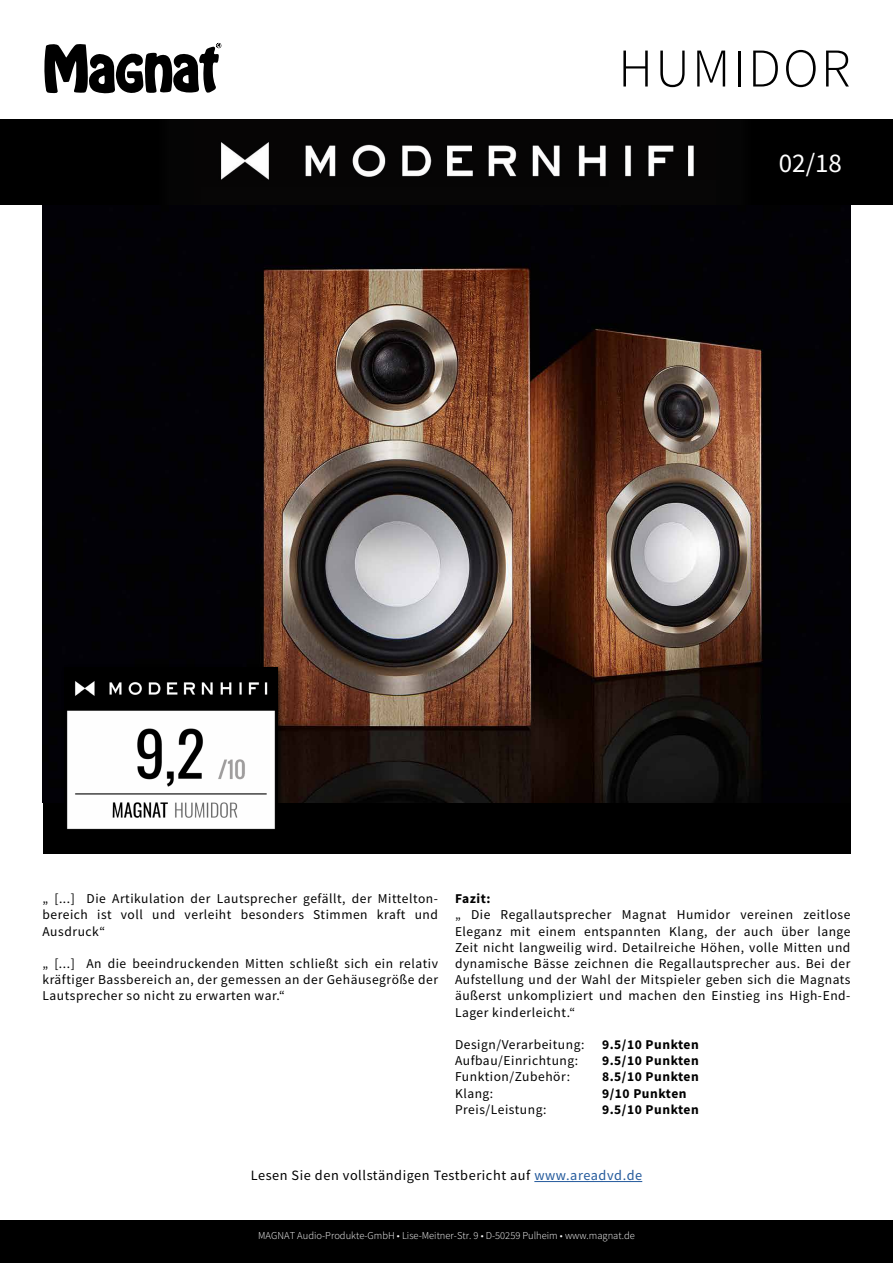
<style>
.page{position:relative;width:893px;height:1263px;background:#fff}
.page>*{position:absolute;margin:0;border:0;box-sizing:border-box;transform-origin:0 0}
.t1{font:300 54.6px "Source Sans Pro";letter-spacing:.04em;color:#000}
.t2{font:27px "Source Sans Pro";color:#fff}
.t3{font:14.25px "Source Sans Pro";letter-spacing:.04em;color:#000}
.t4{font:13.5px/16.2px "Source Sans Pro";letter-spacing:.04em;color:#000;text-align:justify}
.t5{font:700 13.5px "Source Sans Pro";letter-spacing:.04em;color:#000}
.t6{font:300 10.5px "Source Sans Pro";color:#fff}
.s1{color:#245a9c}
</style>
<div class="page">
<div style="left:43px;top:803px;width:807px;height:51px;background:#000"></div>
<img style="left:43px;top:205px;width:807px;height:598px">
<div style="left:0;top:119px;width:893px;height:86px;background:#000"></div>
<img style="left:221px;top:142px;width:473px;height:38px">
<svg style="left:44px;top:43px;width:177px;height:51px"></svg>
<div style="left:0;top:1220px;width:893px;height:43px;background:#000"></div>
<div style="left:61px;top:664px;width:225px;height:175px;background:#000;opacity:.75"></div>
<img style="left:65px;top:668px;width:212px;height:163px">
<hr style="left:534px;top:1181px;width:108px;height:1px;background:#245a9c">
<h1 class="t1" style="left:618px;top:35px;width:234px">HUMIDOR</h1>
<h2 class="t2" style="left:779px;top:146px;width:65px">02/18</h2>
<p class="t4" style="left:43px;top:890px;width:397px">„ [...] Die Artikulation der Lautsprecher gefällt, der Mittelton&shy;bereich ist voll und verleiht besonders Stimmen kraft und Ausdruck“</p>
<p class="t4" style="left:43px;top:955px;width:397px">„ [...] An die beeindruckenden Mitten schließt sich ein relativ kräftiger Bassbereich an, der gemessen an der Gehäusegröße der Lautsprecher so nicht zu erwarten war.“</p>
<p class="t5" style="left:455px;top:889px;width:37px">Fazit:</p>
<p class="t4" style="left:455px;top:907px;width:397px">„ Die Regallautsprecher Magnat Humidor vereinen zeitlose Eleganz mit einem entspannten Klang, der auch über lange Zeit nicht langweilig wird. Detailreiche Höhen, volle Mitten und dynamische Bässe zeichnen die Regallautsprecher aus. Bei der Aufstellung und der Wahl der Mitspieler geben sich die Magnats äußerst unkompliziert und machen den Einstieg ins High-End-Lager kinderleicht.“</p>
<p class="t4" style="left:455px;top:1036px;width:131px">Design/Verarbeitung:</p>
<p class="t5" style="left:602px;top:1035px;width:98px">9.5/10 Punkten</p>
<p class="t4" style="left:455px;top:1052px;width:125px">Aufbau/Einrichtung:</p>
<p class="t5" style="left:602px;top:1051px;width:98px">9.5/10 Punkten</p>
<p class="t4" style="left:455px;top:1069px;width:117px">Funktion/Zubehör:</p>
<p class="t5" style="left:602px;top:1068px;width:98px">8.5/10 Punkten</p>
<p class="t4" style="left:455px;top:1085px;width:40px">Klang:</p>
<p class="t5" style="left:602px;top:1084px;width:86px">9/10 Punkten</p>
<p class="t4" style="left:455px;top:1101px;width:93px">Preis/Leistung:</p>
<p class="t5" style="left:602px;top:1100px;width:98px">9.5/10 Punkten</p>
<p class="t3" style="left:251px;top:1166px;width:393px">Lesen Sie den vollständigen Testbericht auf <span class="s1">www.areadvd.de</span></p>
<p class="t6" style="left:258px;top:1229px;width:378px">MAGNAT Audio-Produkte-GmbH • Lise-Meitner-Str. 9 • D-50259 Pulheim • www.magnat.de</p>
</div>
